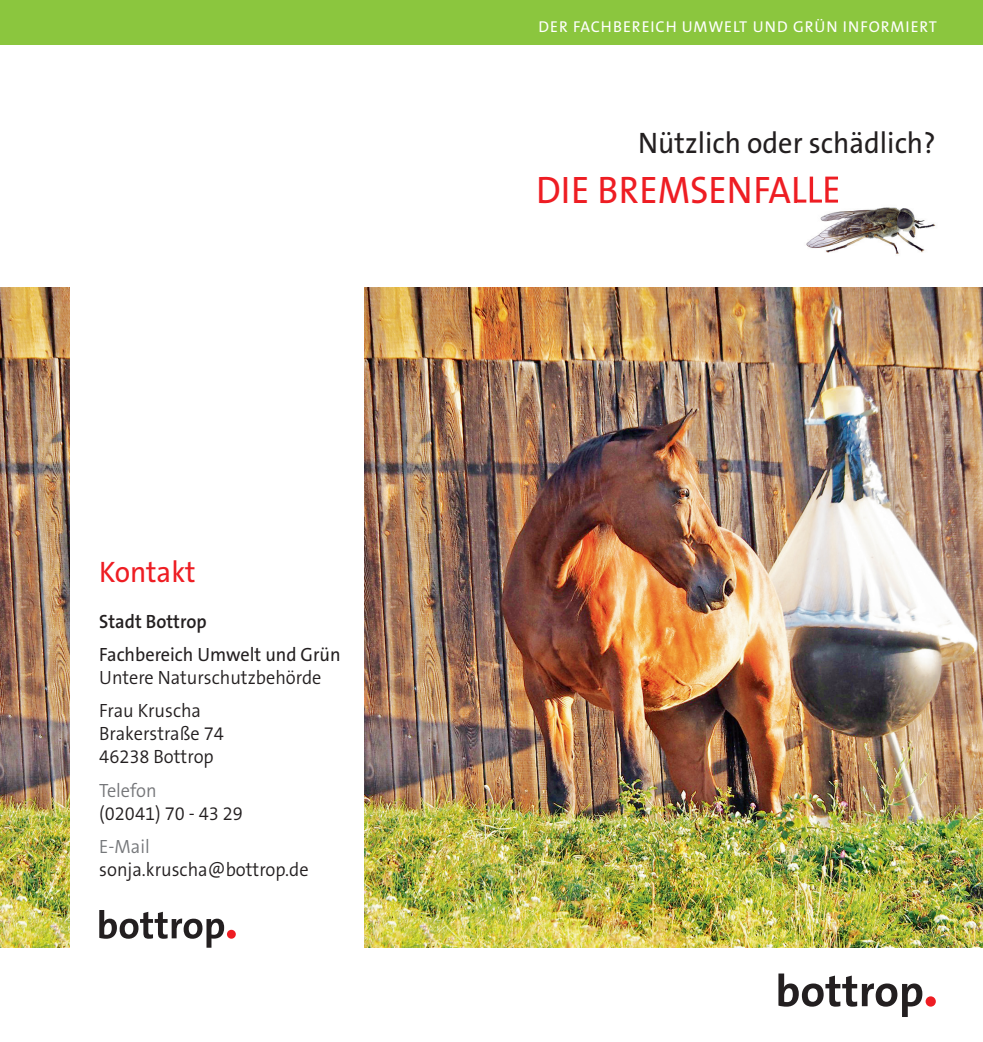
<style>
.page{position:relative;width:983px;height:1042px;background:#fff}
.page>*{position:absolute;margin:0;border:0;box-sizing:border-box;transform-origin:0 0}
.t1{font:38.5px "The Sans B Plus W5 Plain";color:#ee1d23;scale:.95 1}
.t2{font:29.75px "The Sans B Plus W5 Plain";color:#231f20;scale:.95 1}
.t3{font:29.75px "The Sans B Plus W5 Plain";color:#ee1d23;scale:.95 1}
.t4{font:300 19.25px/33.1px "The Sans B Plus W4";color:#231f20;scale:.95 1}
.t5{font:19.25px "The Sans B Plus W5 Plain";color:#231f20;scale:.95 1}
.t6{font:600 19.25px "The Sans B Plus W6";color:#231f20;scale:.95 1}
.t7{font:300 19.25px "The Sans B Plus W4";color:#757679;scale:.95 1}
.t8{font:300 19.25px "The Sans B Plus W4";color:#76787b;scale:.95 1}
.t9{font:15.75px "The Sans B Plus W5 Plain";letter-spacing:.06em;color:#fff}
</style>
<div class="page">
<img style="left:365px;top:288px;width:617px;height:659px">
<img style="left:0;top:288px;width:69px;height:659px">
<svg style="left:778px;top:973px;width:144px;height:44px"></svg>
<div style="left:925px;top:996px;width:10px;height:10px;background:#ee1d23;border-radius:50%"></div>
<div style="left:0;top:0;width:982px;height:45px;background:#8bc63e"></div>
<img style="left:806px;top:176px;width:130px;height:78px">
<img style="left:797px;top:176px;width:40px;height:27px">
<svg style="left:99px;top:910px;width:125px;height:37px"></svg>
<div style="left:227px;top:930px;width:9px;height:8px;background:#ee1d23;border-radius:50%"></div>
<h2 class="t3" style="left:99px;top:553px;width:103px">Kontakt</h2>
<p class="t6" style="left:99px;top:609px;width:114px">Stadt Bottrop</p>
<p class="t5" style="left:99px;top:642px;width:255px">Fachbereich Umwelt und Grün</p>
<p class="t4" style="left:99px;top:661px;width:235px">Untere Naturschutzbehörde<br>Frau Kruscha</p>
<p class="t4" style="left:99px;top:722px;width:133px;line-height:23.1px">Brakerstraße 74<br>46238 Bottrop</p>
<p class="t7" style="left:99px;top:777px;width:62px">Telefon</p>
<p class="t4" style="left:99px;top:796px;width:153px">(02041) 70 - 43 29</p>
<p class="t8" style="left:99px;top:834px;width:55px">E-Mail</p>
<p class="t4" style="left:99px;top:853px;width:222px">sonja.kruscha@bottrop.de</p>
<p class="t9" style="left:538px;top:16px;width:399px">DER FACHBEREICH UMWELT UND GRÜN INFORMIERT</p>
<h2 class="t2" style="left:638px;top:124px;width:314px">Nützlich oder schädlich?</h2>
<h1 class="t1" style="left:536px;top:165px;width:322px">DIE BREMSENFALLE</h1>
</div>
